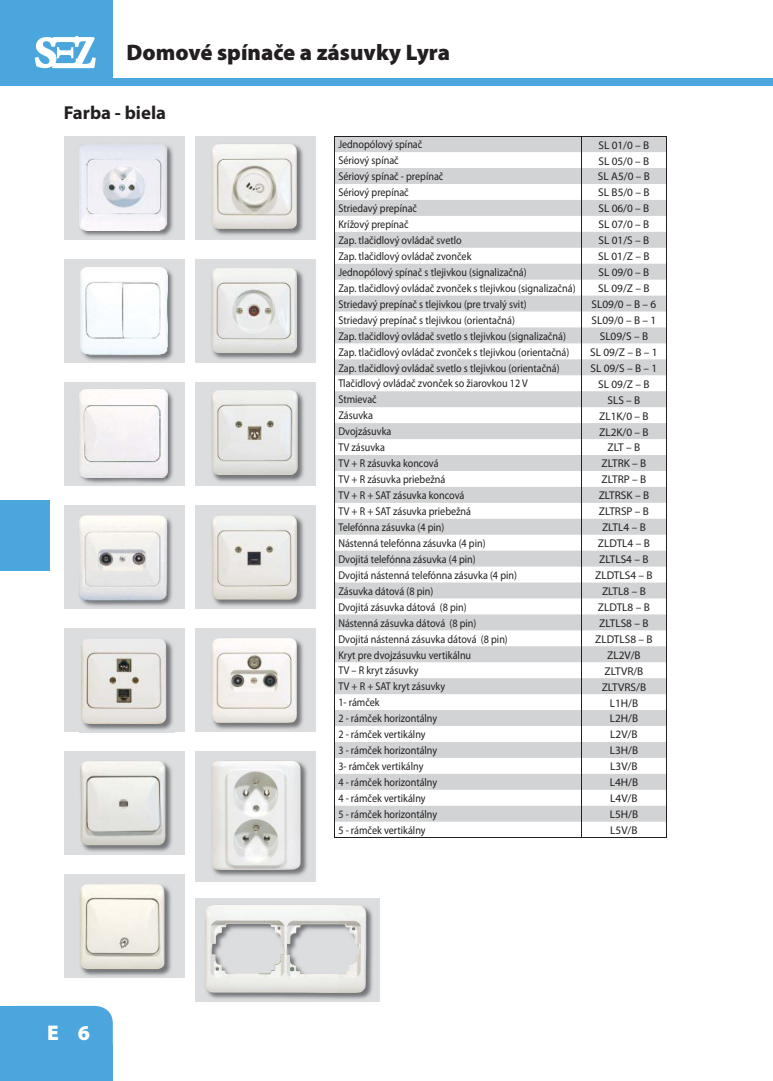
<style>
.page{position:relative;width:773px;height:1081px;background:#fff}
.page>*{position:absolute;margin:0;border:0;box-sizing:border-box;transform-origin:0 0}
.t1{font:900 22.5px "Myriad Pro";color:#231f20}
.t2{font:900 21.25px "Myriad Pro";color:#fff}
.t3{font:700 18.75px "Myriad Pro";color:#231f20}
.t4{font:11.25px "Myriad Pro";color:#231f20;scale:.9 1}
.t5{font:11.25px "Myriad Pro";color:#231f20}
</style>
<div class="page">
<div style="left:0;top:78px;width:772px;height:7px;background:#4ba6dd"></div>
<div style="left:0;top:1006px;width:113px;height:75px;background:#4ba6dd"></div>
<div style="left:79px;top:1044px;width:34px;height:37px;background:#4ba6dd"></div>
<div style="left:0;top:1044px;width:33px;height:37px;background:#4ba6dd"></div>
<div style="left:0;top:1006px;width:33px;height:36px;background:#4ba6dd"></div>
<div style="left:0;top:500px;width:50px;height:70px;background:#4ba6dd"></div>
<div style="left:0;top:0;width:112px;height:82px;background:#4ba6dd"></div>
<svg style="left:35px;top:36px;width:61px;height:32px"></svg>
<div style="left:64px;top:874px;width:120px;height:104px;background:#dcddde"></div>
<div style="left:195px;top:751px;width:120px;height:130px;background:#dcddde"></div>
<div style="left:195px;top:898px;width:184px;height:104px;background:#dcddde"></div>
<img style="left:207px;top:907px;width:166px;height:92px">
<img style="left:205px;top:905px;width:161px;height:88px">
<img style="left:213px;top:762px;width:94px;height:114px">
<img style="left:211px;top:761px;width:89px;height:109px">
<div style="left:64px;top:505px;width:120px;height:104px;background:#dcddde"></div>
<img style="left:81px;top:518px;width:91px;height:88px">
<img style="left:79px;top:515px;width:88px;height:86px">
<div style="left:195px;top:505px;width:120px;height:104px;background:#dcddde"></div>
<img style="left:214px;top:516px;width:90px;height:90px">
<img style="left:211px;top:516px;width:86px;height:84px">
<div style="left:64px;top:382px;width:120px;height:104px;background:#dcddde"></div>
<img style="left:80px;top:390px;width:93px;height:93px">
<img style="left:79px;top:389px;width:88px;height:88px">
<div style="left:195px;top:382px;width:120px;height:104px;background:#dcddde"></div>
<img style="left:213px;top:392px;width:91px;height:90px">
<img style="left:211px;top:390px;width:87px;height:85px">
<div style="left:64px;top:259px;width:120px;height:104px;background:#dcddde"></div>
<img style="left:83px;top:269px;width:90px;height:92px">
<img style="left:80px;top:267px;width:87px;height:88px">
<div style="left:195px;top:259px;width:120px;height:104px;background:#dcddde"></div>
<img style="left:213px;top:270px;width:91px;height:89px">
<img style="left:211px;top:268px;width:86px;height:85px">
<div style="left:64px;top:136px;width:120px;height:104px;background:#dcddde"></div>
<img style="left:81px;top:146px;width:92px;height:90px">
<img style="left:79px;top:144px;width:88px;height:86px">
<div style="left:195px;top:136px;width:120px;height:104px;background:#dcddde"></div>
<img style="left:214px;top:145px;width:89px;height:90px">
<img style="left:211px;top:144px;width:86px;height:85px">
<img style="left:81px;top:886px;width:90px;height:90px">
<img style="left:80px;top:884px;width:84px;height:85px">
<div style="left:64px;top:751px;width:120px;height:104px;background:#dcddde"></div>
<img style="left:82px;top:763px;width:90px;height:89px">
<img style="left:80px;top:761px;width:85px;height:84px">
<div style="left:64px;top:628px;width:120px;height:104px;background:#dcddde"></div>
<div style="left:195px;top:628px;width:120px;height:104px;background:#dcddde"></div>
<img style="left:214px;top:640px;width:89px;height:89px">
<img style="left:212px;top:638px;width:85px;height:85px">
<img style="left:83px;top:640px;width:90px;height:90px">
<img style="left:81px;top:639px;width:85px;height:85px">
<svg style="left:335px;top:137px;width:331px;height:684px"></svg>
<hr style="left:334px;top:136px;width:247px;height:1px;background:#231f20">
<hr style="left:581px;top:136px;width:86px;height:1px;background:#231f20">
<svg style="left:666px;top:137px;width:1px;height:366px"></svg>
<hr style="left:666px;top:503px;width:1px;height:334px;background:#231f20">
<hr style="left:581px;top:837px;width:86px;height:1px;background:#231f20">
<svg style="left:334px;top:137px;width:1px;height:700px"></svg>
<svg style="left:581px;top:137px;width:1px;height:700px"></svg>
<hr style="left:334px;top:837px;width:247px;height:1px;background:#231f20">
<h1 class="t1" style="left:127px;top:44px;width:325px">Domové spínače a zásuvky Lyra</h1>
<h3 class="t3" style="left:64px;top:105px;width:104px">Farba - biela</h3>
<h2 class="t2" style="left:47px;top:1025px;width:45px">E 6</h2>
<p class="t4" style="left:338px;top:140px;width:95px">Jednopólový spínač</p>
<p class="t5" style="left:598px;top:141px;width:52px">SL 01/0 – B</p>
<p class="t4" style="left:338px;top:156px;width:69px">Sériový spínač</p>
<p class="t5" style="left:598px;top:156px;width:52px">SL 05/0 – B</p>
<p class="t4" style="left:338px;top:172px;width:118px">Sériový spínač - prepínač</p>
<p class="t5" style="left:597px;top:172px;width:54px">SL A5/0 – B</p>
<p class="t4" style="left:338px;top:188px;width:80px">Sériový prepínač</p>
<p class="t5" style="left:598px;top:188px;width:53px">SL B5/0 – B</p>
<p class="t4" style="left:338px;top:204px;width:89px">Striedavý prepínač</p>
<p class="t5" style="left:598px;top:204px;width:52px">SL 06/0 – B</p>
<p class="t4" style="left:338px;top:220px;width:79px">Krížový prepínač</p>
<p class="t5" style="left:598px;top:220px;width:52px">SL 07/0 – B</p>
<p class="t4" style="left:338px;top:236px;width:139px">Zap. tlačidlový ovládač svetlo</p>
<p class="t5" style="left:598px;top:236px;width:52px">SL 01/S – B</p>
<p class="t4" style="left:338px;top:252px;width:149px">Zap. tlačidlový ovládač zvonček</p>
<p class="t5" style="left:598px;top:252px;width:53px">SL 01/Z – B</p>
<p class="t4" style="left:338px;top:268px;width:210px">Jednopólový spínač s tlejivkou (signalizačná)</p>
<p class="t5" style="left:598px;top:268px;width:52px">SL 09/0 – B</p>
<p class="t4" style="left:338px;top:284px;width:265px">Zap. tlačidlový ovládač zvonček s tlejivkou (signalizačná)</p>
<p class="t5" style="left:598px;top:284px;width:53px">SL 09/Z – B</p>
<p class="t4" style="left:338px;top:300px;width:210px">Striedavý prepínač s tlejivkou (pre trvalý svit)</p>
<p class="t5" style="left:591px;top:300px;width:66px">SL09/0 – B – 6</p>
<p class="t4" style="left:338px;top:316px;width:198px">Striedavý prepínač s tlejivkou (orientačná)</p>
<p class="t5" style="left:591px;top:316px;width:66px">SL09/0 – B – 1</p>
<p class="t4" style="left:338px;top:332px;width:254px">Zap. tlačidlový ovládač svetlo s tlejivkou (signalizačná)</p>
<p class="t5" style="left:599px;top:332px;width:50px">SL09/S – B</p>
<p class="t4" style="left:338px;top:348px;width:258px">Zap. tlačidlový ovládač zvonček s tlejivkou (orientačná)</p>
<p class="t5" style="left:590px;top:348px;width:69px">SL 09/Z – B – 1</p>
<p class="t4" style="left:338px;top:363px;width:247px">Zap. tlačidlový ovládač svetlo s tlejivkou (orientačná)</p>
<p class="t5" style="left:590px;top:364px;width:68px">SL 09/S – B – 1</p>
<p class="t4" style="left:338px;top:379px;width:212px">Tlačidlový ovládač zvonček so žiarovkou 12 V</p>
<p class="t5" style="left:598px;top:380px;width:53px">SL 09/Z – B</p>
<p class="t4" style="left:338px;top:395px;width:44px">Stmievač</p>
<p class="t5" style="left:607px;top:396px;width:34px">SLS – B</p>
<p class="t4" style="left:338px;top:411px;width:40px">Zásuvka</p>
<p class="t5" style="left:599px;top:411px;width:51px">ZL1K/0 – B</p>
<p class="t4" style="left:338px;top:427px;width:61px">Dvojzásuvka</p>
<p class="t5" style="left:599px;top:427px;width:51px">ZL2K/0 – B</p>
<p class="t4" style="left:338px;top:443px;width:53px">TV zásuvka</p>
<p class="t5" style="left:607px;top:443px;width:34px">ZLT – B</p>
<p class="t4" style="left:338px;top:459px;width:113px">TV + R zásuvka koncová</p>
<p class="t5" style="left:601px;top:459px;width:46px">ZLTRK – B</p>
<p class="t4" style="left:338px;top:475px;width:120px">TV + R zásuvka priebežná</p>
<p class="t5" style="left:601px;top:475px;width:46px">ZLTRP – B</p>
<p class="t4" style="left:338px;top:491px;width:142px">TV + R + SAT zásuvka koncová</p>
<p class="t5" style="left:598px;top:491px;width:52px">ZLTRSK – B</p>
<p class="t4" style="left:338px;top:507px;width:149px">TV + R + SAT zásuvka priebežná</p>
<p class="t5" style="left:598px;top:507px;width:52px">ZLTRSP – B</p>
<p class="t4" style="left:338px;top:523px;width:119px">Telefónna zásuvka (4 pin)</p>
<p class="t5" style="left:602px;top:523px;width:45px">ZLTL4 – B</p>
<p class="t4" style="left:338px;top:539px;width:165px">Nástenná telefónna zásuvka (4 pin)</p>
<p class="t5" style="left:598px;top:539px;width:53px">ZLDTL4 – B</p>
<p class="t4" style="left:338px;top:555px;width:154px">Dvojitá telefónna zásuvka (4 pin)</p>
<p class="t5" style="left:599px;top:555px;width:51px">ZLTLS4 – B</p>
<p class="t4" style="left:338px;top:571px;width:200px">Dvojitá nástenná telefónna zásuvka (4 pin)</p>
<p class="t5" style="left:595px;top:571px;width:59px">ZLDTLS4 – B</p>
<p class="t4" style="left:338px;top:587px;width:107px">Zásuvka dátová (8 pin)</p>
<p class="t5" style="left:602px;top:587px;width:45px">ZLTL8 – B</p>
<p class="t4" style="left:338px;top:603px;width:144px">Dvojitá zásuvka dátová (8 pin)</p>
<p class="t5" style="left:598px;top:603px;width:53px">ZLDTL8 – B</p>
<p class="t4" style="left:338px;top:618px;width:155px">Nástenná zásuvka dátová (8 pin)</p>
<p class="t5" style="left:599px;top:619px;width:51px">ZLTLS8 – B</p>
<p class="t4" style="left:338px;top:634px;width:190px">Dvojitá nástenná zásuvka dátová (8 pin)</p>
<p class="t5" style="left:595px;top:635px;width:59px">ZLDTLS8 – B</p>
<p class="t4" style="left:338px;top:650px;width:149px">Kryt pre dvojzásuvku vertikálnu</p>
<p class="t5" style="left:607px;top:651px;width:35px">ZL2V/B</p>
<p class="t4" style="left:338px;top:666px;width:91px">TV – R kryt zásuvky</p>
<p class="t5" style="left:604px;top:666px;width:40px">ZLTVR/B</p>
<p class="t4" style="left:338px;top:682px;width:120px">TV + R + SAT kryt zásuvky</p>
<p class="t5" style="left:601px;top:682px;width:46px">ZLTVRS/B</p>
<p class="t4" style="left:338px;top:698px;width:47px">1- rámček</p>
<p class="t5" style="left:609px;top:698px;width:30px">L1H/B</p>
<p class="t4" style="left:338px;top:714px;width:111px">2 - rámček horizontálny</p>
<p class="t5" style="left:609px;top:714px;width:30px">L2H/B</p>
<p class="t4" style="left:338px;top:730px;width:98px">2 - rámček vertikálny</p>
<p class="t5" style="left:610px;top:730px;width:29px">L2V/B</p>
<p class="t4" style="left:338px;top:746px;width:111px">3 - rámček horizontálny</p>
<p class="t5" style="left:609px;top:746px;width:30px">L3H/B</p>
<p class="t4" style="left:338px;top:762px;width:96px">3- rámček vertikálny</p>
<p class="t5" style="left:610px;top:762px;width:29px">L3V/B</p>
<p class="t4" style="left:338px;top:778px;width:111px">4 - rámček horizontálny</p>
<p class="t5" style="left:609px;top:778px;width:30px">L4H/B</p>
<p class="t4" style="left:338px;top:794px;width:98px">4 - rámček vertikálny</p>
<p class="t5" style="left:610px;top:794px;width:29px">L4V/B</p>
<p class="t4" style="left:338px;top:810px;width:111px">5 - rámček horizontálny</p>
<p class="t5" style="left:609px;top:810px;width:30px">L5H/B</p>
<p class="t4" style="left:338px;top:826px;width:98px">5 - rámček vertikálny</p>
<p class="t5" style="left:610px;top:826px;width:29px">L5V/B</p>
</div>
